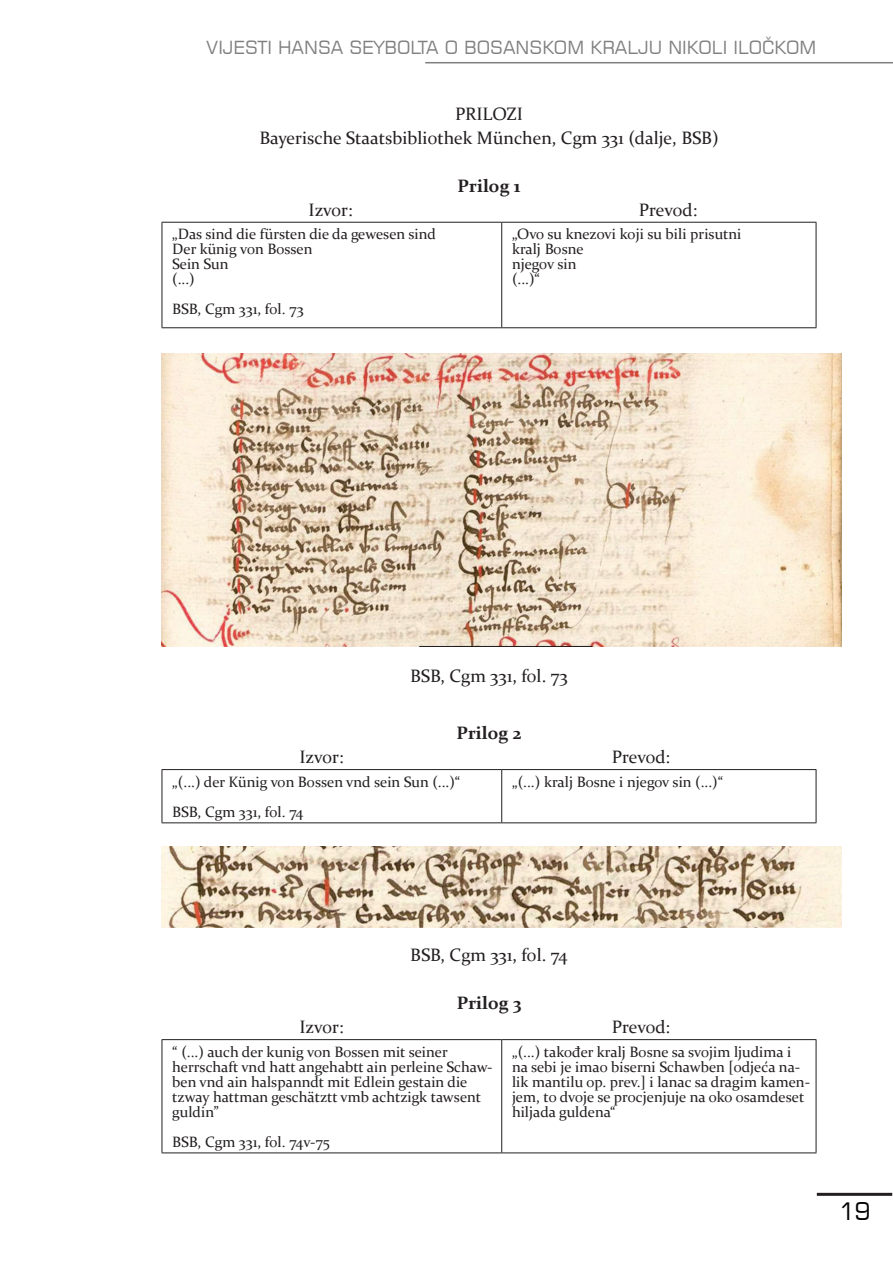
<style>
.page{position:relative;width:893px;height:1263px;background:#fff}
.page>*{position:absolute;margin:0;border:0;box-sizing:border-box;transform-origin:0 0}
.t1{font:24px "Square 721 BT";color:#000001}
.t2{font:18px "Constantia";color:#231f20}
.t3{font:18px "Square 721 BT";color:#7f7f7f}
.t4{font:700 18px "Constantia";color:#231f20}
.Tabela{font:15px/15px "Constantia";color:#231f20}
</style>
<div class="page">
<hr style="left:817px;top:1193px;width:75px;height:3px;background:#231f20">
<hr style="left:425px;top:62px;width:468px;height:1px;background:#7f7f7f">
<hr style="left:162px;top:222px;width:340px;height:1px;background:#231f20">
<hr style="left:502px;top:222px;width:314px;height:1px;background:#231f20">
<hr style="left:162px;top:327px;width:340px;height:1px;background:#231f20">
<hr style="left:502px;top:327px;width:314px;height:1px;background:#231f20">
<hr style="left:162px;top:223px;width:1px;height:104px;background:#231f20">
<hr style="left:501px;top:223px;width:1px;height:104px;background:#231f20">
<hr style="left:816px;top:223px;width:1px;height:104px;background:#231f20">
<hr style="left:162px;top:769px;width:340px;height:1px;background:#231f20">
<hr style="left:502px;top:769px;width:314px;height:1px;background:#231f20">
<hr style="left:162px;top:822px;width:340px;height:1px;background:#231f20">
<hr style="left:502px;top:822px;width:314px;height:1px;background:#231f20">
<hr style="left:162px;top:770px;width:1px;height:52px;background:#231f20">
<hr style="left:501px;top:770px;width:1px;height:52px;background:#231f20">
<hr style="left:816px;top:770px;width:1px;height:52px;background:#231f20">
<hr style="left:162px;top:1039px;width:340px;height:1px;background:#231f20">
<hr style="left:502px;top:1039px;width:314px;height:1px;background:#231f20">
<hr style="left:162px;top:1152px;width:340px;height:1px;background:#231f20">
<hr style="left:502px;top:1152px;width:314px;height:1px;background:#231f20">
<hr style="left:162px;top:1040px;width:1px;height:112px;background:#231f20">
<hr style="left:501px;top:1040px;width:1px;height:112px;background:#231f20">
<hr style="left:816px;top:1040px;width:1px;height:112px;background:#231f20">
<img style="left:162px;top:354px;width:680px;height:293px">
<img style="left:162px;top:847px;width:680px;height:81px">
<p class="t3" style="left:207px;top:36px;width:611px">VIJESTI HANSA SEYBOLTA O BOSANSKOM KRALJU NIKOLI ILOČKOM</p>
<p class="t2" style="left:455px;top:101px;width:70px">PRILOZI</p>
<p class="t2" style="left:259px;top:125px;width:461px">Bayerische Staatsbibliothek München, Cgm 331 (dalje, BSB)</p>
<p class="t4" style="left:458px;top:173px;width:64px">Prilog 1</p>
<p class="t2" style="left:309px;top:197px;width:46px">Izvor:</p>
<p class="t2" style="left:639px;top:197px;width:60px">Prevod:</p>
<p class="Tabela" style="left:172px;top:226px;width:265px">„Das sind die fürsten die da gewesen sind</p>
<p class="Tabela" style="left:172px;top:241px;width:142px">Der künig von Bossen</p>
<p class="Tabela" style="left:172px;top:256px;width:58px">Sein Sun</p>
<p class="Tabela" style="left:172px;top:271px;width:24px">(...)</p>
<p class="Tabela" style="left:172px;top:301px;width:133px">BSB, Cgm 331, fol. 73</p>
<p class="Tabela" style="left:512px;top:226px;width:231px">„Ovo su knezovi koji su bili prisutni</p>
<p class="Tabela" style="left:512px;top:241px;width:73px">kralj Bosne</p>
<p class="Tabela" style="left:512px;top:256px;width:66px">njegov sin</p>
<p class="Tabela" style="left:512px;top:271px;width:30px">(...)“</p>
<p class="t2" style="left:410px;top:664px;width:159px">BSB, Cgm 331, fol. 73</p>
<p class="t4" style="left:457px;top:721px;width:66px">Prilog 2</p>
<p class="t2" style="left:300px;top:745px;width:46px">Izvor:</p>
<p class="t2" style="left:612px;top:745px;width:60px">Prevod:</p>
<p class="Tabela" style="left:172px;top:773px;width:290px">„(...) der Künig von Bossen vnd sein Sun (...)“</p>
<p class="Tabela" style="left:172px;top:803px;width:133px">BSB, Cgm 331, fol. 74</p>
<p class="Tabela" style="left:512px;top:773px;width:213px">„(...) kralj Bosne i njegov sin (...)“</p>
<p class="t2" style="left:410px;top:943px;width:159px">BSB, Cgm 331, fol. 74</p>
<p class="t4" style="left:457px;top:991px;width:66px">Prilog 3</p>
<p class="t2" style="left:300px;top:1015px;width:46px">Izvor:</p>
<p class="t2" style="left:612px;top:1015px;width:60px">Prevod:</p>
<p class="Tabela" style="left:172px;top:1043px;width:322px">“ (...) auch der kunig von Bossen mit seiner herrschaft vnd hatt angehabtt ain perleine Schaw&shy;ben vnd ain halspanndt mit Edlein gestain die tzway hattman geschätztt vmb achtzigk tawsent guldin”</p>
<p class="Tabela" style="left:172px;top:1133px;width:159px">BSB, Cgm 331, fol. 74v-75</p>
<p class="Tabela" style="left:512px;top:1043px;width:300px">„(...) također kralj Bosne sa svojim ljudima i na sebi je imao biserni Schawben [odjeća na&shy;lik mantilu op. prev.] i lanac sa dragim kamen&shy;jem, to dvoje se procjenjuje na oko osamdeset hiljada guldena“</p>
<h1 class="t1" style="left:839px;top:1196px;width:34px">19</h1>
</div>
